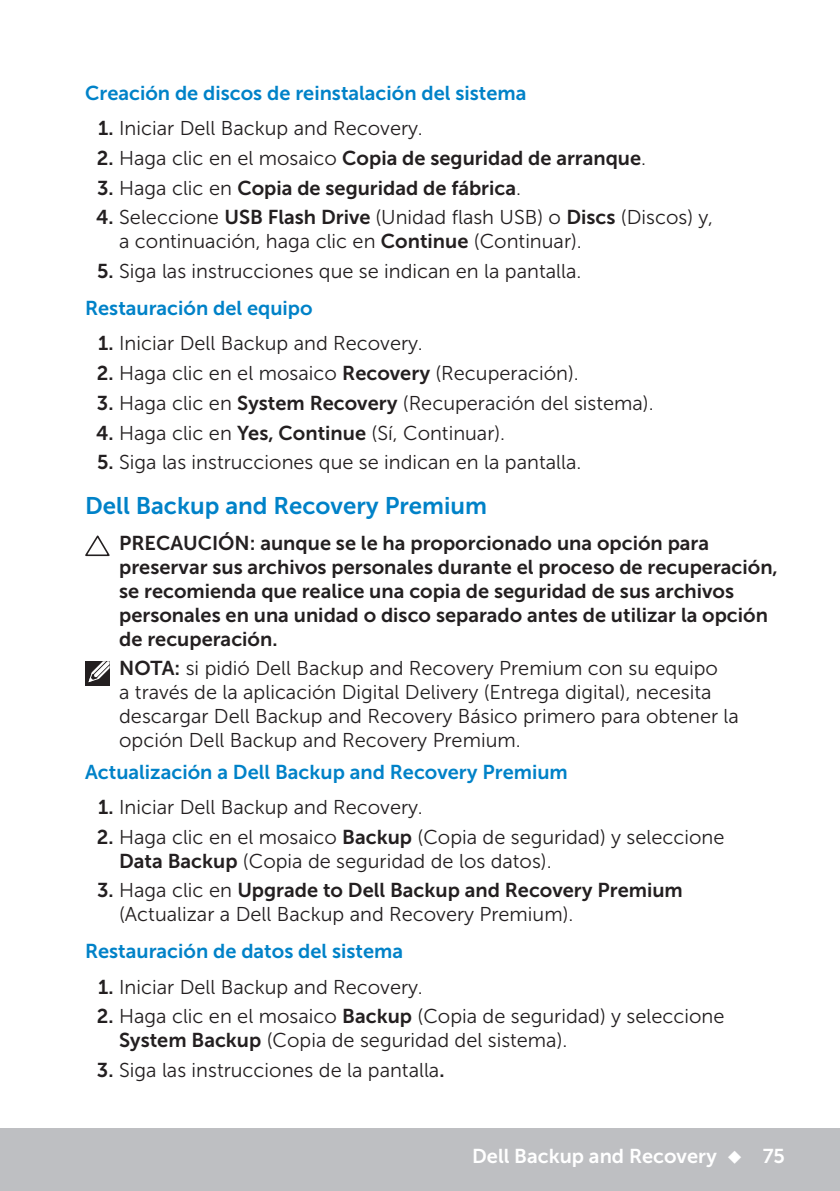
<style>
.page{position:relative;width:840px;height:1191px;background:#fff}
.page>*{position:absolute;margin:0;border:0;box-sizing:border-box;transform-origin:0 0}
.t1{font:24px "Museo Sans For Dell 700";color:#0082c8}
.t2{font:20px/24px "Museo Sans For Dell 300";color:#231f20}
.t3{font:20px/24px "Museo Sans For Dell 700";color:#231f20}
.t4{font:20px "Museo Sans For Dell 700";color:#0082c8}
.t5{font:20px "Museo Sans For Dell 700";color:#fff}
.s1{font-family:"Museo Sans For Dell 700"}
.s2{font-family:"Museo Sans For Dell 300"}
</style>
<div class="page">
<div style="left:0;top:1128px;width:839px;height:63px;background:#bebfc2"></div>
<svg style="left:85px;top:535px;width:25px;height:22px"></svg>
<div style="left:85px;top:661px;width:24px;height:24px;background:#231f20"></div>
<svg style="left:88px;top:661px;width:22px;height:22px"></svg>
<p class="t4" style="left:85px;top:82px;width:442px">Creación de discos de reinstalación del sistema</p>
<p class="t2" style="left:98px;top:117px;width:326px"><span class="s1">1.</span> Iniciar Dell Backup and Recovery.</p>
<p class="t3" style="left:97px;top:146px;width:550px">2. <span class="s2">Haga clic en el mosaico</span> Copia de seguridad de arranque<span class="s2">.</span></p>
<p class="t3" style="left:97px;top:176px;width:425px">3. <span class="s2">Haga clic en</span> Copia de seguridad de fábrica<span class="s2">.</span></p>
<p class="t2" style="left:119px;top:206px;width:595px;text-indent:-23px"><span class="s1">4.</span> Seleccione <span class="s1">USB Flash Drive</span> (Unidad flash USB) o <span class="s1">Discs</span> (Discos) y, a continuación, haga clic en <span class="s1">Continue</span> (Continuar).</p>
<p class="t2" style="left:97px;top:259px;width:485px"><span class="s1">5.</span> Siga las instrucciones que se indican en la pantalla.</p>
<p class="t4" style="left:85px;top:297px;width:229px">Restauración del equipo</p>
<p class="t2" style="left:98px;top:332px;width:326px"><span class="s1">1.</span> Iniciar Dell Backup and Recovery.</p>
<p class="t2" style="left:97px;top:361px;width:483px"><span class="s1">2.</span> Haga clic en el mosaico <span class="s1">Recovery</span> (Recuperación).</p>
<p class="t2" style="left:97px;top:391px;width:558px"><span class="s1">3.</span> Haga clic en <span class="s1">System Recovery</span> (Recuperación del sistema).</p>
<p class="t2" style="left:96px;top:421px;width:410px"><span class="s1">4.</span> Haga clic en <span class="s1">Yes, Continue</span> (Sí, Continuar).</p>
<p class="t2" style="left:97px;top:450px;width:485px"><span class="s1">5.</span> Siga las instrucciones que se indican en la pantalla.</p>
<p class="t1" style="left:85px;top:492px;width:403px">Dell Backup and Recovery Premium</p>
<p class="t3" style="left:119px;top:531px;width:660px">PRECAUCIÓN: aunque se le ha proporcionado una opción para preservar sus archivos personales durante el proceso de recuperación, se recomienda que realice una copia de seguridad de sus archivos personales en una unidad o disco separado antes de utilizar la opción de recuperación.</p>
<p class="t2" style="left:119px;top:656px;width:621px"><span class="s1">NOTA:</span> si pidió Dell Backup and Recovery Premium con su equipo<br>a través de la aplicación Digital Delivery (Entrega digital), necesita descargar Dell Backup and Recovery Básico primero para obtener la opción Dell Backup and Recovery Premium.</p>
<p class="t4" style="left:85px;top:760px;width:484px">Actualización a Dell Backup and Recovery Premium</p>
<p class="t2" style="left:98px;top:795px;width:326px"><span class="s1">1.</span> Iniciar Dell Backup and Recovery.</p>
<p class="t2" style="left:119px;top:825px;width:606px;text-indent:-22px"><span class="s1">2.</span> Haga clic en el mosaico <span class="s1">Backup</span> (Copia de seguridad) y seleccione<br><span class="s1">Data Backup</span> (Copia de seguridad de los datos).</p>
<p class="t3" style="left:97px;top:878px;width:587px">3. <span class="s2">Haga clic en</span> Upgrade to Dell Backup and Recovery Premium</p>
<p class="t2" style="left:119px;top:902px;width:455px">(Actualizar a Dell Backup and Recovery Premium).</p>
<p class="t4" style="left:85px;top:940px;width:319px">Restauración de datos del sistema</p>
<p class="t2" style="left:98px;top:975px;width:326px"><span class="s1">1.</span> Iniciar Dell Backup and Recovery.</p>
<p class="t2" style="left:119px;top:1004px;width:606px;text-indent:-22px"><span class="s1">2.</span> Haga clic en el mosaico <span class="s1">Backup</span> (Copia de seguridad) y seleccione<br><span class="s1">System Backup</span> (Copia de seguridad del sistema).</p>
<p class="t2" style="left:97px;top:1058px;width:349px"><span class="s1">3.</span> Siga las instrucciones de la pantalla<span class="s1">.</span></p>
<p class="t5" style="left:472px;top:1144px;width:314px">Dell Backup and Recovery ◆ 75</p>
</div>
